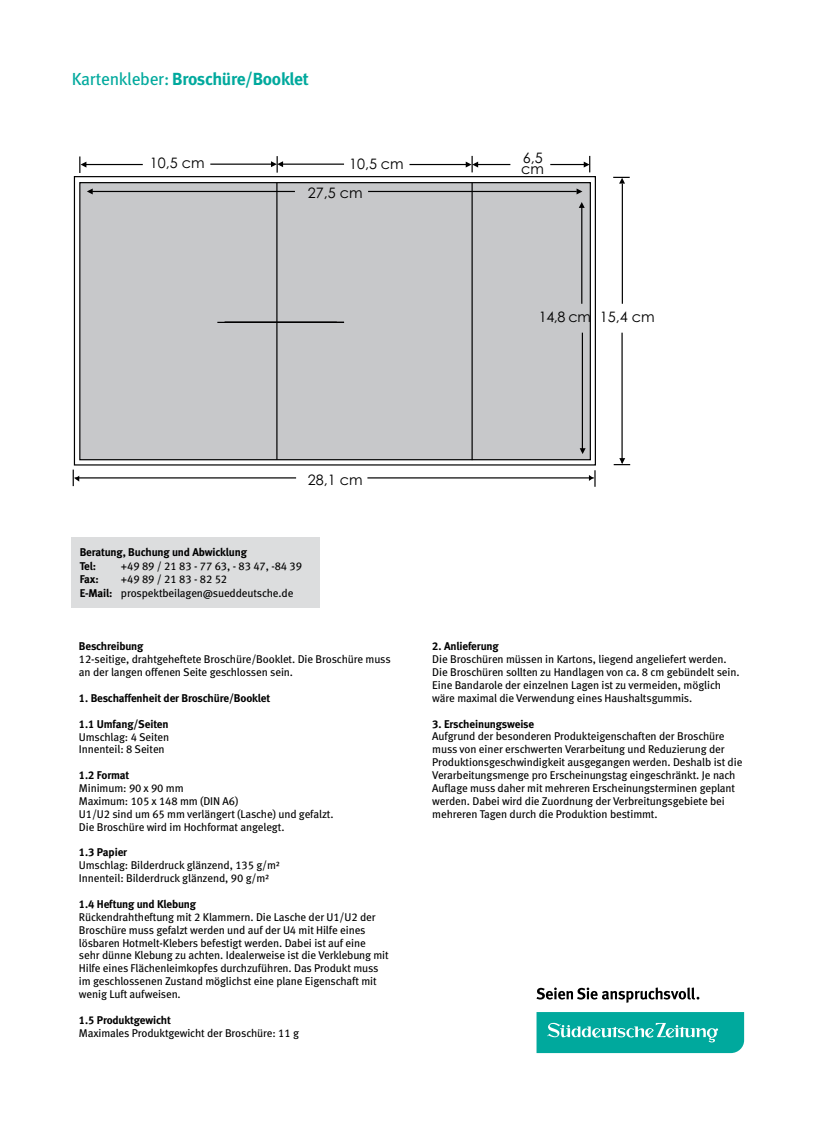
<style>
.page{position:relative;width:815px;height:1124px;background:#fff}
.page>*{position:absolute;margin:0;border:0;box-sizing:border-box;transform-origin:0 0}
.t1{font:700 17.5px "SZ Meta";letter-spacing:-.01em;color:#00a99d}
.t2{font:14.38px/28.5px "Century Gothic";color:#000}
.t3{font:11.25px/12.9px "SZ Meta Tab";color:#000}
.t4{font:700 11.25px "SZ Meta Tab";letter-spacing:-.005em;color:#000}
.t5{font:700 11.25px "SZ Meta";letter-spacing:-.01em;color:#000}
.s1{font-weight:400}
.s2{font-family:"SZ Meta";font-weight:700}
</style>
<div class="page">
<div style="left:71px;top:537px;width:249px;height:70px;background:#dcddde"></div>
<svg style="left:536px;top:987px;width:163px;height:15px"></svg>
<svg style="left:537px;top:1012px;width:207px;height:40px"></svg>
<svg style="left:79px;top:181px;width:545px;height:280px"></svg>
<hr style="left:621px;top:332px;width:2px;height:131px;background:#000">
<hr style="left:581px;top:207px;width:1px;height:97px;background:#000">
<svg style="left:579px;top:202px;width:6px;height:6px"></svg>
<hr style="left:582px;top:332px;width:1px;height:120px;background:#000">
<svg style="left:614px;top:458px;width:16px;height:7px"></svg>
<svg style="left:613px;top:177px;width:17px;height:6px"></svg>
<svg style="left:580px;top:448px;width:6px;height:6px"></svg>
<hr style="left:409px;top:164px;width:60px;height:1px;background:#000">
<hr style="left:83px;top:164px;width:60px;height:1px;background:#000">
<svg style="left:79px;top:156px;width:7px;height:17px"></svg>
<hr style="left:276px;top:182px;width:2px;height:277px;background:#000">
<svg style="left:73px;top:469px;width:6px;height:17px"></svg>
<hr style="left:367px;top:477px;width:227px;height:1px;background:#000">
<svg style="left:589px;top:470px;width:7px;height:16px"></svg>
<hr style="left:368px;top:191px;width:209px;height:1px;background:#000">
<svg style="left:577px;top:188px;width:5px;height:6px"></svg>
<hr style="left:281px;top:163px;width:63px;height:2px;background:#000">
<hr style="left:210px;top:163px;width:63px;height:2px;background:#000">
<svg style="left:271px;top:156px;width:12px;height:17px"></svg>
<hr style="left:75px;top:477px;width:221px;height:1px;background:#000">
<hr style="left:225px;top:322px;width:119px;height:1px;background:#000">
<hr style="left:217px;top:322px;width:120px;height:1px;background:#000">
<hr style="left:92px;top:191px;width:203px;height:1px;background:#000">
<svg style="left:87px;top:188px;width:6px;height:6px"></svg>
<hr style="left:472px;top:183px;width:1px;height:277px;background:#000">
<svg style="left:584px;top:156px;width:6px;height:16px"></svg>
<hr style="left:550px;top:164px;width:37px;height:1px;background:#000">
<svg style="left:466px;top:156px;width:12px;height:16px"></svg>
<hr style="left:475px;top:164px;width:35px;height:1px;background:#000">
<h1 class="t1" style="left:72px;top:68px;width:238px"><span class="s1">Kartenkleber:</span> Broschüre/Booklet</h1>
<p class="t2" style="left:150px;top:148px;width:56px">10,5 cm</p>
<p class="t2" style="left:308px;top:149px;width:98px;text-indent:41px">10,5 cm<br>27,5 cm</p>
<p class="t2" style="left:521px;top:152px;width:24px;line-height:10.8px">6,5 cm</p>
<p class="t2" style="left:539px;top:302px;width:117px">14,8 cm 15,4 cm</p>
<p class="t2" style="left:308px;top:465px;width:56px">28,1 cm</p>
<p class="t4" style="left:80px;top:545px;width:169px">Beratung, Buchung und Abwicklung</p>
<p class="t5" style="left:80px;top:559px;width:18px">Tel:</p>
<p class="t3" style="left:121px;top:559px;width:182px">+49 89 / 21 83 - 77 63, - 83 47, -84 39</p>
<p class="t5" style="left:80px;top:572px;width:21px">Fax:</p>
<p class="t3" style="left:80px;top:572px;width:215px;line-height:13.5px;text-indent:41px">+49 89 / 21 83 - 82 52<br><span class="s2">E-Mail:</span> prospektbeilagen@sueddeutsche.de</p>
<p class="t4" style="left:79px;top:639px;width:66px">Beschreibung</p>
<p class="t3" style="left:79px;top:652px;width:313px">12-seitige, drahtgeheftete Broschüre/Booklet. Die Broschüre muss an der langen offenen Seite geschlossen sein.</p>
<p class="t4" style="left:79px;top:691px;width:193px">1. Beschaffenheit der Broschüre/Booklet</p>
<p class="t4" style="left:79px;top:717px;width:91px">1.1 Umfang/Seiten</p>
<p class="t3" style="left:79px;top:730px;width:92px">Umschlag: 4 Seiten<br>Innenteil: 8 Seiten</p>
<p class="t4" style="left:79px;top:768px;width:52px">1.2 Format</p>
<p class="t3" style="left:79px;top:781px;width:256px">Minimum: 90 x 90 mm<br>Maximum: 105 x 148 mm (DIN A6)<br>U1/U2 sind um 65 mm verlängert (Lasche) und gefalzt.<br>Die Broschüre wird im Hochformat angelegt.</p>
<p class="t4" style="left:79px;top:845px;width:50px">1.3 Papier</p>
<p class="t3" style="left:79px;top:858px;width:202px">Umschlag: Bilderdruck glänzend, 135 g/m²<br>Innenteil: Bilderdruck glänzend, 90 g/m²</p>
<p class="t4" style="left:79px;top:897px;width:119px">1.4 Heftung und Klebung</p>
<p class="t3" style="left:79px;top:910px;width:311px">Rückendrahtheftung mit 2 Klammern. Die Lasche der U1/U2 der Broschüre muss gefalzt werden und auf der U4 mit Hilfe eines lösbaren Hotmelt-Klebers befestigt werden. Dabei ist auf eine sehr dünne Klebung zu achten. Idealerweise ist die Verklebung mit Hilfe eines Flächenleimkopfes durchzuführen. Das Produkt muss im geschlossenen Zustand möglichst eine plane Eigenschaft mit wenig Luft aufweisen.</p>
<p class="t4" style="left:79px;top:1013px;width:93px">1.5 Produktgewicht</p>
<p class="t3" style="left:79px;top:1026px;width:222px">Maximales Produktgewicht der Broschüre: 11 g</p>
<p class="t4" style="left:432px;top:639px;width:68px">2. Anlieferung</p>
<p class="t3" style="left:432px;top:652px;width:309px">Die Broschüren müssen in Kartons, liegend angeliefert werden.<br>Die Broschüren sollten zu Handlagen von ca. 8 cm gebündelt sein.<br>Eine Bandarole der einzelnen Lagen ist zu vermeiden, möglich wäre maximal die Verwendung eines Haushaltsgummis.</p>
<p class="t4" style="left:432px;top:716px;width:103px">3. Erscheinungsweise</p>
<p class="t3" style="left:432px;top:729px;width:311px">Aufgrund der besonderen Produkteigenschaften der Broschüre muss von einer erschwerten Verarbeitung und Reduzierung der Produktionsgeschwindigkeit ausgegangen werden. Deshalb ist die Verarbeitungsmenge pro Erscheinungstag eingeschränkt. Je nach Auflage muss daher mit mehreren Erscheinungsterminen geplant werden. Dabei wird die Zuordnung der Verbreitungsgebiete bei mehreren Tagen durch die Produktion bestimmt.</p>
</div>
